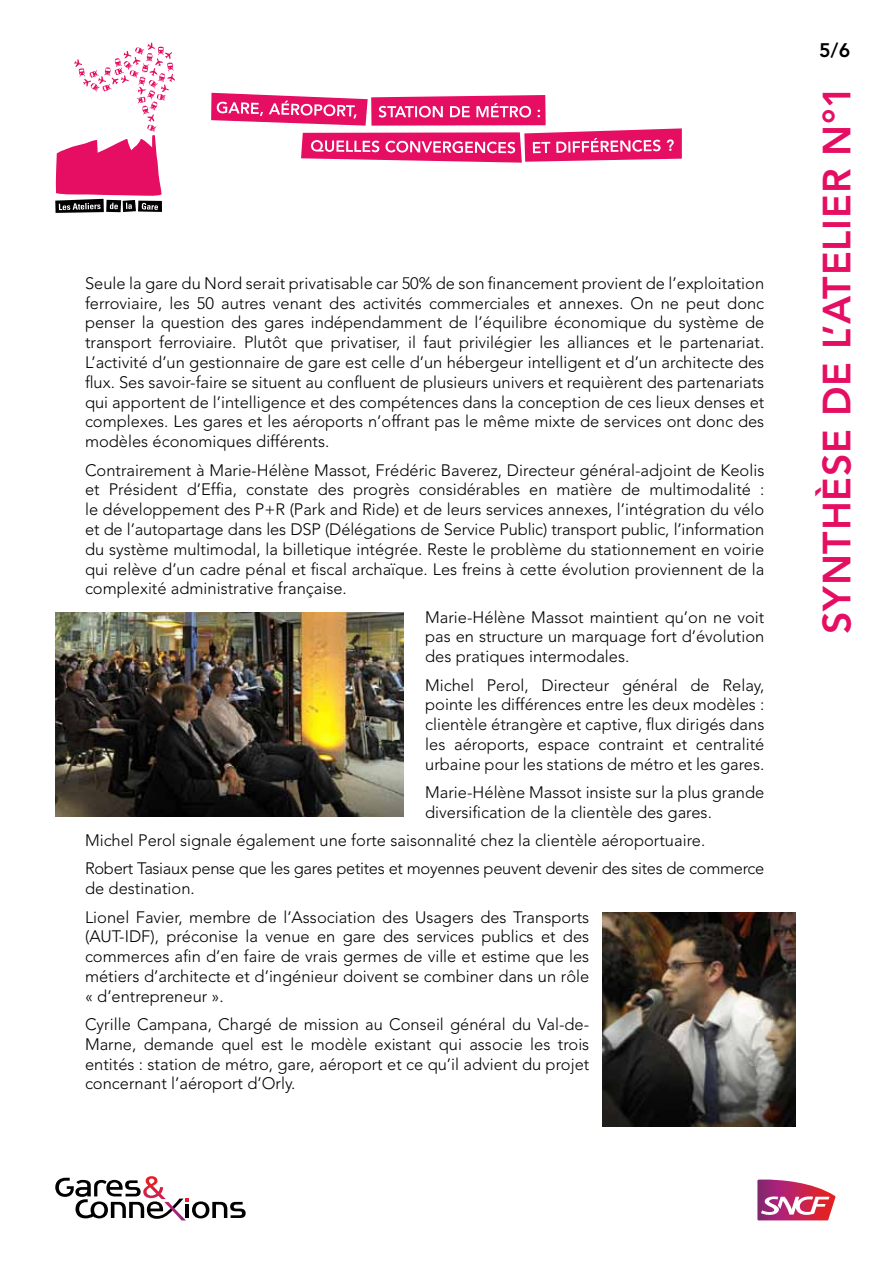
<style>
.page{position:relative;width:893px;height:1263px;background:#fff}
.page>*{position:absolute;margin:0;border:0;box-sizing:border-box;transform-origin:0 0}
.t1{font:800 39px "Avenir";letter-spacing:.02em;color:#e50e62}
.t2{font:800 19.5px "Avenir";color:#000}
.t3{font:300 16.5px/19.8px "Avenir";color:#000;text-align:justify}
.t4{font:300 16.5px/28.3px "Avenir";letter-spacing:-.02em;color:#000}
</style>
<div class="page">
<svg style="left:55px;top:1176px;width:191px;height:44px"></svg>
<svg style="left:757px;top:1179px;width:78px;height:41px"></svg>
<svg style="left:55px;top:43px;width:120px;height:170px"></svg>
<svg style="left:211px;top:93px;width:471px;height:70px"></svg>
<img style="left:602px;top:912px;width:193px;height:215px">
<img style="left:55px;top:612px;width:349px;height:204px">
<p class="t3" style="left:85px;top:273px;width:681px">Seule la gare du Nord serait privatisable car 50% de son financement provient de l’exploitation ferroviaire, les 50 autres venant des activités commerciales et annexes. On ne peut donc penser la question des gares indépendamment de l’équilibre économique du système de transport ferroviaire. Plutôt que privatiser, il faut privilégier les alliances et le partenariat.<br>L’activité d’un gestionnaire de gare est celle d’un hébergeur intelligent et d’un architecte des flux. Ses savoir-faire se situent au confluent de plusieurs univers et requièrent des partenariats qui apportent de l’intelligence et des compétences dans la conception de ces lieux denses et complexes. Les gares et les aéroports n’offrant pas le même mixte de services ont donc des modèles économiques différents.</p>
<p class="t3" style="left:85px;top:460px;width:681px">Contrairement à Marie-Hélène Massot, Frédéric Baverez, Directeur général-adjoint de Keolis et Président d’Effia, constate des progrès considérables en matière de multimodalité : le développement des P+R (Park and Ride) et de leurs services annexes, l’intégration du vélo et de l’autopartage dans les DSP (Délégations de Service Public) transport public, l’information du système multimodal, la billetique intégrée. Reste le problème du stationnement en voirie qui relève d’un cadre pénal et fiscal archaïque. Les freins à cette évolution proviennent de la complexité administrative française.</p>
<p class="t3" style="left:425px;top:607px;width:341px">Marie-Hélène Massot maintient qu’on ne voit pas en structure un marquage fort d’évolution des pratiques intermodales.</p>
<p class="t3" style="left:425px;top:675px;width:341px">Michel Perol, Directeur général de Relay, pointe les différences entre les deux modèles : clientèle étrangère et captive, flux dirigés dans les aéroports, espace contraint et centralité urbaine pour les stations de métro et les gares.</p>
<p class="t3" style="left:425px;top:782px;width:341px">Marie-Hélène Massot insiste sur la plus grande diversification de la clientèle des gares.</p>
<p class="t4" style="left:85px;top:826px;width:681px">Michel Perol signale également une forte saisonnalité chez la clientèle aéroportuaire.<br>Robert Tasiaux pense que les gares petites et moyennes peuvent devenir des sites de commerce</p>
<p class="t3" style="left:85px;top:874px;width:506px;line-height:28.3px">de destination.<br>Lionel Favier, membre de l’Association des Usagers des Transports</p>
<p class="t3" style="left:85px;top:927px;width:506px">(AUT-IDF), préconise la venue en gare des services publics et des commerces afin d’en faire de vrais germes de ville et estime que les métiers d’architecte et d’ingénieur doivent se combiner dans un rôle « d’entrepreneur ».</p>
<p class="t3" style="left:85px;top:1014px;width:506px">Cyrille Campana, Chargé de mission au Conseil général du Val-de-Marne, demande quel est le modèle existant qui associe les trois entités : station de métro, gare, aéroport et ce qu’il advient du projet concernant l’aéroport d’Orly.</p>
<p class="t2" style="left:819px;top:39px;width:33px">5/6</p>
<h1 class="t1" style="left:814px;top:634px;width:551px;rotate:-90deg">Synthèse de l’Atelier n°1</h1>
</div>
